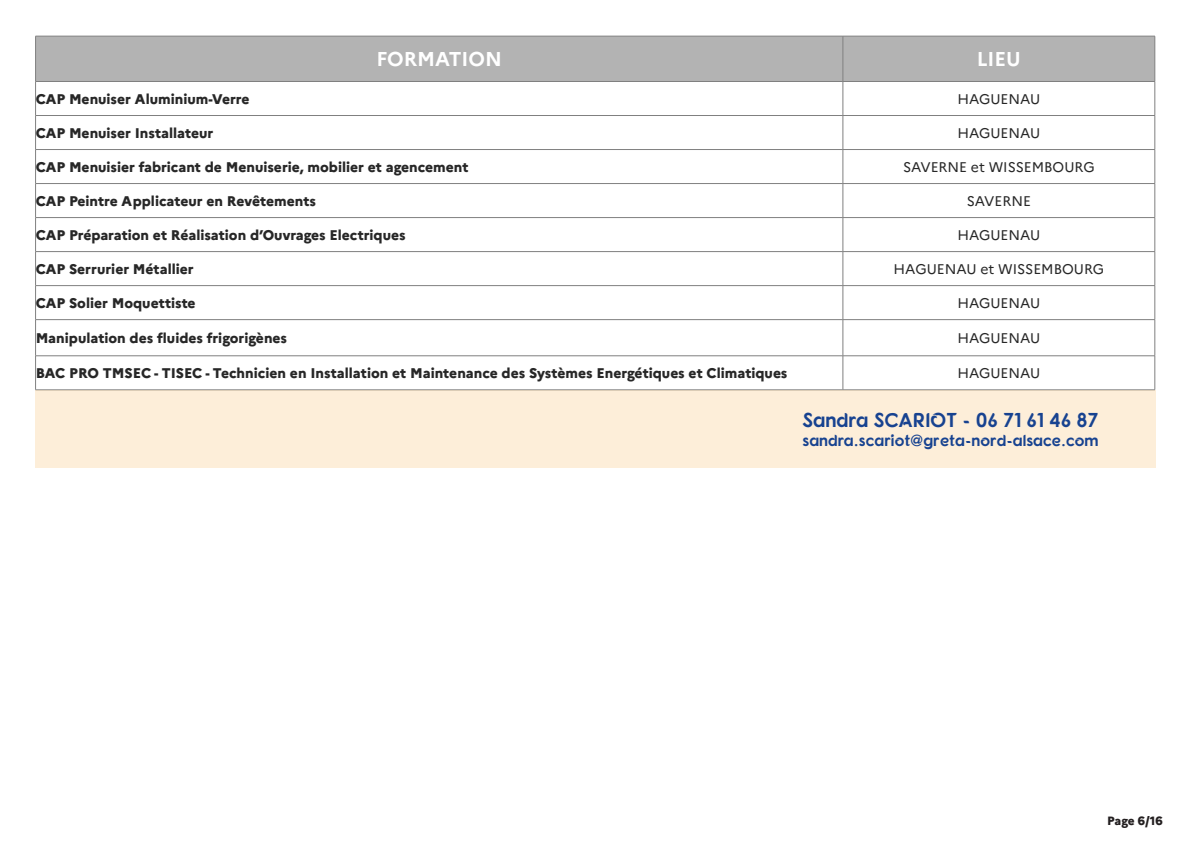
<style>
.page{position:relative;width:1191px;height:842px;background:#fff}
.page>*{position:absolute;margin:0;border:0;box-sizing:border-box;transform-origin:0 0}
.t1{font:20px "Fonarto";color:#174290}
.t2{font:700 20px "Marianne";color:#fff}
.t3{font:16px "Fonarto";color:#174290}
.t4{font:800 14px "Marianne";color:#272727}
.t5{font:14px "Marianne";color:#272727}
.t6{font:800 12px "Marianne";letter-spacing:-.01em;color:#231f20}
</style>
<div class="page">
<div style="left:36px;top:37px;width:1118px;height:44px;background:#b3b3b3"></div>
<svg style="left:36px;top:82px;width:1118px;height:308px"></svg>
<hr style="left:35px;top:36px;width:808px;height:1px;background:#808080">
<hr style="left:35px;top:36px;width:1px;height:45px;background:#808080">
<hr style="left:843px;top:36px;width:312px;height:1px;background:#808080">
<hr style="left:842px;top:36px;width:1px;height:45px;background:#808080">
<hr style="left:1154px;top:36px;width:1px;height:45px;background:#808080">
<hr style="left:35px;top:81px;width:808px;height:1px;background:#808080">
<hr style="left:35px;top:82px;width:1px;height:33px;background:#808080">
<hr style="left:843px;top:81px;width:312px;height:1px;background:#808080">
<hr style="left:842px;top:82px;width:1px;height:33px;background:#808080">
<hr style="left:1154px;top:82px;width:1px;height:33px;background:#808080">
<hr style="left:35px;top:115px;width:808px;height:1px;background:#808080">
<hr style="left:35px;top:116px;width:1px;height:33px;background:#808080">
<hr style="left:843px;top:115px;width:312px;height:1px;background:#808080">
<hr style="left:842px;top:116px;width:1px;height:33px;background:#808080">
<hr style="left:1154px;top:116px;width:1px;height:33px;background:#808080">
<hr style="left:35px;top:149px;width:808px;height:1px;background:#808080">
<hr style="left:35px;top:150px;width:1px;height:33px;background:#808080">
<hr style="left:843px;top:149px;width:312px;height:1px;background:#808080">
<hr style="left:842px;top:150px;width:1px;height:33px;background:#808080">
<hr style="left:1154px;top:150px;width:1px;height:33px;background:#808080">
<hr style="left:35px;top:183px;width:808px;height:1px;background:#808080">
<hr style="left:35px;top:184px;width:1px;height:33px;background:#808080">
<hr style="left:843px;top:183px;width:312px;height:1px;background:#808080">
<hr style="left:842px;top:184px;width:1px;height:33px;background:#808080">
<hr style="left:1154px;top:184px;width:1px;height:33px;background:#808080">
<hr style="left:35px;top:217px;width:808px;height:1px;background:#808080">
<hr style="left:35px;top:218px;width:1px;height:33px;background:#808080">
<hr style="left:843px;top:217px;width:312px;height:1px;background:#808080">
<hr style="left:842px;top:218px;width:1px;height:33px;background:#808080">
<hr style="left:1154px;top:218px;width:1px;height:33px;background:#808080">
<hr style="left:35px;top:251px;width:808px;height:1px;background:#808080">
<hr style="left:35px;top:252px;width:1px;height:33px;background:#808080">
<hr style="left:843px;top:251px;width:312px;height:1px;background:#808080">
<hr style="left:842px;top:252px;width:1px;height:33px;background:#808080">
<hr style="left:1154px;top:252px;width:1px;height:33px;background:#808080">
<hr style="left:35px;top:285px;width:808px;height:1px;background:#808080">
<hr style="left:35px;top:286px;width:1px;height:33px;background:#808080">
<hr style="left:843px;top:285px;width:312px;height:1px;background:#808080">
<hr style="left:842px;top:286px;width:1px;height:33px;background:#808080">
<hr style="left:1154px;top:286px;width:1px;height:33px;background:#808080">
<hr style="left:35px;top:319px;width:808px;height:1px;background:#808080">
<hr style="left:35px;top:320px;width:1px;height:36px;background:#808080">
<hr style="left:843px;top:319px;width:312px;height:1px;background:#808080">
<hr style="left:842px;top:320px;width:1px;height:36px;background:#808080">
<hr style="left:1154px;top:320px;width:1px;height:36px;background:#808080">
<hr style="left:35px;top:356px;width:808px;height:1px;background:#808080">
<hr style="left:35px;top:356px;width:1px;height:34px;background:#808080">
<hr style="left:843px;top:356px;width:312px;height:1px;background:#808080">
<hr style="left:842px;top:356px;width:1px;height:34px;background:#808080">
<hr style="left:1154px;top:356px;width:1px;height:34px;background:#808080">
<div style="left:35px;top:390px;width:1120px;height:77px;background:#fdeed9"></div>
<p class="t2" style="left:376px;top:44px;width:127px">FORMATION</p>
<p class="t2" style="left:976px;top:44px;width:46px">LIEU</p>
<p class="t4" style="left:36px;top:88px;width:215px">CAP Menuiser Aluminium-Verre</p>
<p class="t5" style="left:957px;top:88px;width:85px">HAGUENAU</p>
<p class="t4" style="left:36px;top:122px;width:179px">CAP Menuiser Installateur</p>
<p class="t5" style="left:957px;top:122px;width:85px">HAGUENAU</p>
<p class="t4" style="left:36px;top:156px;width:434px">CAP Menuisier fabricant de Menuiserie, mobilier et agencement</p>
<p class="t5" style="left:903px;top:156px;width:193px">SAVERNE et WISSEMBOURG</p>
<p class="t4" style="left:36px;top:190px;width:282px">CAP Peintre Applicateur en Revêtements</p>
<p class="t5" style="left:966px;top:190px;width:66px">SAVERNE</p>
<p class="t4" style="left:36px;top:224px;width:371px">CAP Préparation et Réalisation d’Ouvrages Electriques</p>
<p class="t5" style="left:957px;top:224px;width:85px">HAGUENAU</p>
<p class="t4" style="left:36px;top:258px;width:159px">CAP Serrurier Métallier</p>
<p class="t5" style="left:893px;top:258px;width:212px">HAGUENAU et WISSEMBOURG</p>
<p class="t4" style="left:36px;top:292px;width:161px">CAP Solier Moquettiste</p>
<p class="t5" style="left:957px;top:292px;width:85px">HAGUENAU</p>
<p class="t4" style="left:36px;top:327px;width:253px">Manipulation des fluides frigorigènes</p>
<p class="t5" style="left:957px;top:327px;width:85px">HAGUENAU</p>
<p class="t4" style="left:36px;top:362px;width:753px">BAC PRO TMSEC - TISEC - Technicien en Installation et Maintenance des Systèmes Energétiques et Climatiques</p>
<p class="t5" style="left:957px;top:362px;width:85px">HAGUENAU</p>
<p class="t1" style="left:802px;top:407px;width:298px">Sandra SCARIOT - 06 71 61 46 87</p>
<p class="t3" style="left:802px;top:430px;width:298px">sandra.scariot@greta-nord-alsace.com</p>
<p class="t6" style="left:1107px;top:812px;width:57px">Page 6/16</p>
</div>
